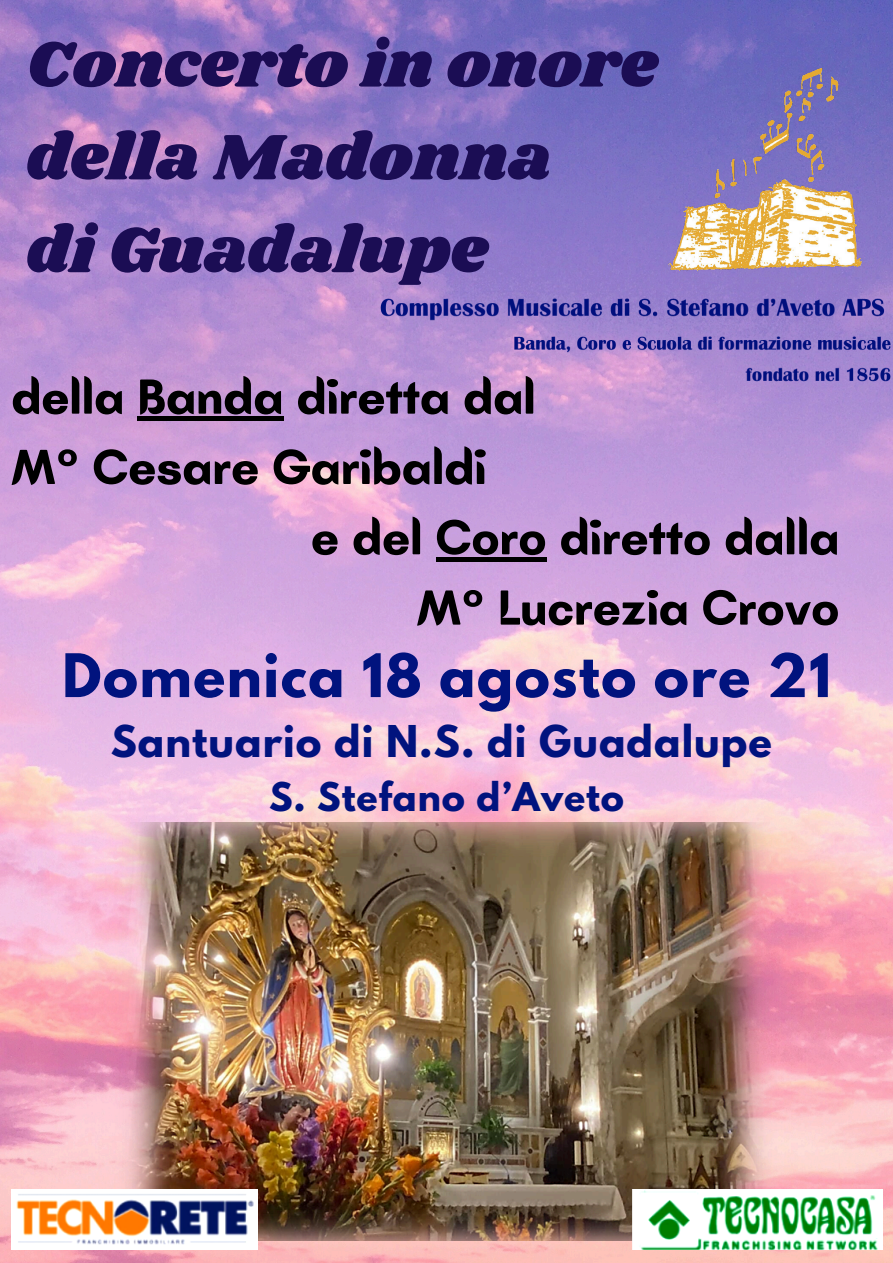
<style>
.page{position:relative;width:893px;height:1263px;background:#fff}
.page>*{position:absolute;margin:0;border:0;box-sizing:border-box;transform-origin:0 0}
.t1{font:66.6px/92.8px "Shrikhand";color:#1b0d54}
.t2{font:700 53.1px "League Spartan";letter-spacing:.025em;color:#01137e}
.t3{font:700 50.25px "Batangas";color:#000}
.t4{font:700 38.85px "League Spartan";letter-spacing:.025em;color:#01137e}
.t5{font:700 35.1px "League Spartan";letter-spacing:.025em;color:#01137e}
</style>
<div class="page">
<img style="left:0;top:0;width:893px;height:1263px">
<img style="left:379px;top:293px;width:514px;height:97px">
<img style="left:669px;top:69px;width:192px;height:202px">
<img style="left:114px;top:822px;width:665px;height:418px">
<img style="left:632px;top:1189px;width:250px;height:60px">
<img style="left:11px;top:1189px;width:247px;height:60px">
<div style="left:137px;top:416px;width:146px;height:5px;background:#000"></div>
<div style="left:435px;top:557px;width:111px;height:5px;background:#000"></div>
<p class="t1" style="left:26px;top:20px;width:632px">Concerto in onore della Madonna<br>di Guadalupe</p>
<p class="t3" style="left:11px;top:367px;width:526px">della Banda diretta dal</p>
<p class="t3" style="left:11px;top:437px;width:476px">M° Cesare Garibaldi</p>
<p class="t3" style="left:311px;top:507px;width:530px">e del Coro diretto dalla</p>
<p class="t3" style="left:417px;top:578px;width:424px">M° Lucrezia Crovo</p>
<p class="t2" style="left:62px;top:649px;width:770px">Domenica 18 agosto ore 21</p>
<p class="t4" style="left:111px;top:722px;width:662px">Santuario di N.S. di Guadalupe</p>
<p class="t5" style="left:269px;top:779px;width:356px">S. Stefano d’Aveto</p>
</div>
